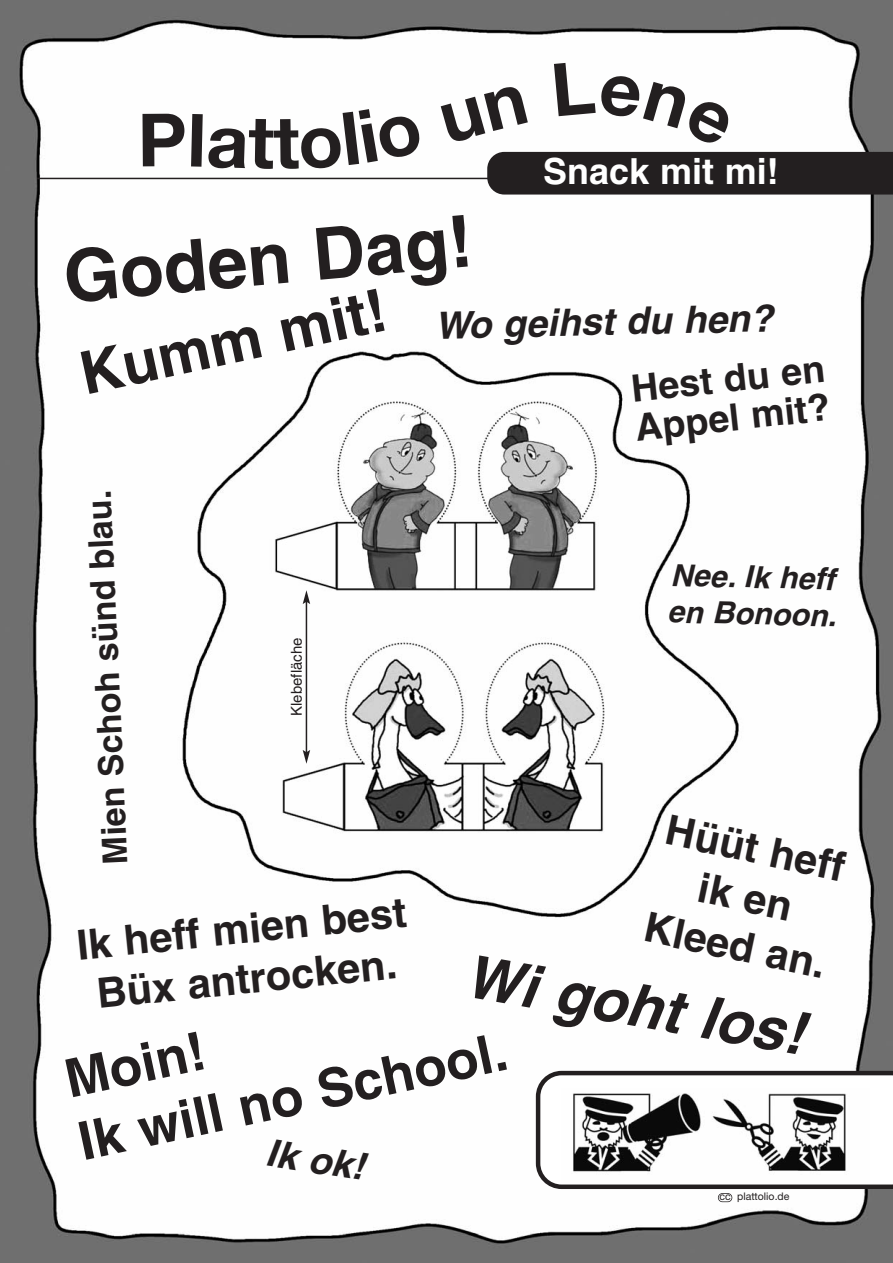
<style>
.page{position:relative;width:893px;height:1263px;background:#fff}
.page>*{position:absolute;margin:0;border:0;box-sizing:border-box;transform-origin:0 0}
.t1{font:700 73.5px "Helvetica Neue";color:#231f20}
.t2{font:700 72px "Helvetica";color:#231f20}
.t3{font:italic 700 59.55px "Helvetica";color:#231f20}
.t4{font:700 59.55px "Helvetica";color:#231f20}
.t5{font:700 53.25px/63.8px "Helvetica";color:#231f20}
.t6{font:700 41.55px/49.9px "Helvetica";color:#231f20;text-align:center}
.t7{font:700 41.4px/49.7px "Helvetica";color:#231f20;text-align:center}
.t8{font:italic 700 37.65px "Helvetica";color:#231f20}
.t9{font:700 37.65px/39px "Helvetica";color:#231f20}
.t10{font:700 36px "Helvetica";color:#fff}
.t11{font:700 34.2px "Helvetica";color:#231f20}
.t12{font:italic 700 30.6px/36.8px "Helvetica";color:#231f20}
.t13{font:15px "Helvetica";color:#231f20}
.t14{font:10.5px "Helvetica Neue";color:#231f20}
</style>
<div class="page">
<img style="left:0;top:0;width:892px;height:1263px">
<svg style="left:536px;top:1071px;width:356px;height:118px"></svg>
<img style="left:561px;top:1089px;width:144px;height:94px">
<img style="left:705px;top:1089px;width:164px;height:94px">
<div style="left:718px;top:1193px;width:14px;height:9px;border:2px solid #231f20;border-radius:5px"></div>
<img style="left:139px;top:321px;width:660px;height:618px">
<hr style="left:37px;top:178px;width:460px;height:1px;background:#231f20">
<hr style="left:306px;top:601px;width:1px;height:152px;background:#231f20">
<svg style="left:303px;top:590px;width:7px;height:14px"></svg>
<svg style="left:303px;top:750px;width:7px;height:14px"></svg>
<svg style="left:191px;top:109px;width:232px;height:60px"></svg>
<svg style="left:441px;top:61px;width:451px;height:134px"></svg>
<h1 class="t1" style="left:138px;top:95px;width:51px">P</h1>
<p class="t10" style="left:543px;top:149px;width:237px">Snack mit mi!</p>
<h2 class="t2" style="left:60px;top:233px;width:411px;rotate:-5deg">Goden Dag!</h2>
<h3 class="t4" style="left:73px;top:339px;width:314px;rotate:-12deg">Kumm mit!</h3>
<p class="t8" style="left:434px;top:302px;width:340px;rotate:-1deg">Wo geihst du hen?</p>
<p class="t9" style="left:629px;top:369px;width:197px;rotate:-6deg">Hest du en<br>Appel mit?</p>
<p class="t11" style="left:96px;top:865px;width:376px;rotate:-93deg">Mien Schoh sünd blau.</p>
<p class="t12" style="left:668px;top:557px;width:170px;rotate:1deg">Nee. Ik heff en Bonoon.</p>
<p class="t13" style="left:288px;top:716px;width:80px;rotate:-90deg">Klebefläche</p>
<p class="t7" style="left:670px;top:804px;width:186px;rotate:12deg">Hüüt heff ik en<br>Kleed an.</p>
<p class="t6" style="left:74px;top:921px;width:333px;rotate:-6deg">Ik heff mien best<br>Büx antrocken.</p>
<p class="t5" style="left:59px;top:1047px;width:438px;rotate:-12deg">Moin!<br>Ik will no School.</p>
<h3 class="t3" style="left:472px;top:939px;width:345px;rotate:10deg">Wi goht los!</h3>
<p class="t8" style="left:270px;top:1129px;width:101px;rotate:9deg">Ik ok!</p>
<p class="t14" style="left:719px;top:1190px;width:72px">cc plattolio.de</p>
</div>
